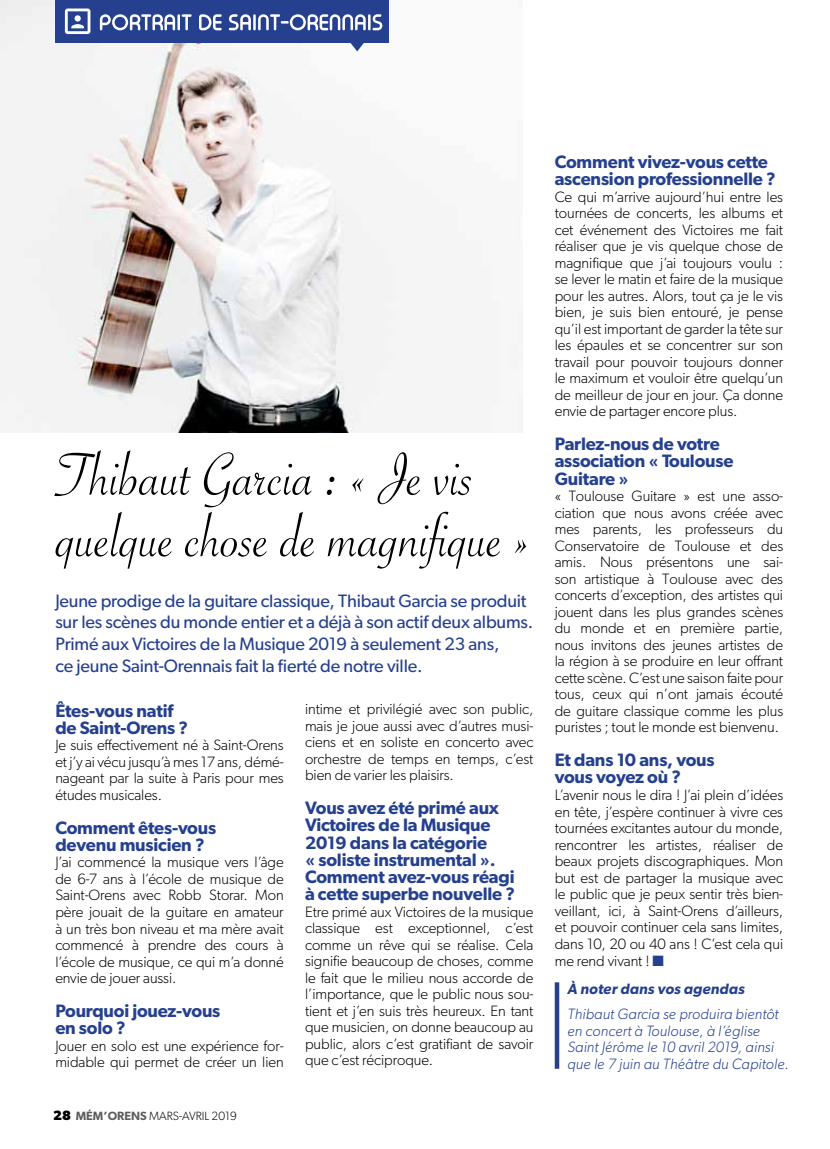
<style>
.page{position:relative;width:830px;height:1149px;background:#fff}
.page>*{position:absolute;margin:0;border:0;box-sizing:border-box;transform-origin:0 0}
.t1{font:64.5px/61.5px "Savoye Let Plain";color:#000}
.t2{font:600 18px/17.2px "Gibson";letter-spacing:-.01em;color:#25408f}
.t3{font:18px/21.6px "Gibson";letter-spacing:-.01em;color:#25408f}
.t4{font:300 15px/16.5px "Gibson";letter-spacing:-.005em;color:#000;text-align:justify}
.t5{font:italic 300 15px/16.5px "Gibson";letter-spacing:.01em;color:#25408f}
.t6{font:italic 600 15px "Gibson";letter-spacing:.01em;color:#25408f}
.t7{font:300 12px "Gibson";color:#000}
.s1{font-weight:700;font-size:13.5px}
.s2{font-weight:600;color:#5d5d60}
.s3{color:#25408f}
</style>
<div class="page">
<img style="left:0;top:0;width:397px;height:433px">
<div style="left:55px;top:0;width:334px;height:43px;background:#25408f"></div>
<svg style="left:100px;top:14px;width:282px;height:37px"></svg>
<svg style="left:65px;top:9px;width:25px;height:25px"></svg>
<div style="left:554px;top:981px;width:5px;height:87px;background:#25408f"></div>
<h1 class="t1" style="left:56px;top:445px;width:476px">Thibaut Garcia : « Je vis quelque chose de magnifique »</h1>
<p class="t3" style="left:55px;top:589px;width:479px">Jeune prodige de la guitare classique, Thibaut Garcia se produit sur les scènes du monde entier et a déjà à son actif deux albums.<br>Primé aux Victoires de la Musique 2019 à seulement 23 ans,<br>ce jeune Saint-Orennais fait la fierté de notre ville.</p>
<p class="t2" style="left:55px;top:701px;width:134px">Êtes-vous natif de Saint-Orens ?</p>
<p class="t4" style="left:55px;top:736px;width:230px">Je suis effectivement né à Saint-Orens et j’y ai vécu jusqu’à mes 17 ans, démé&shy;nageant par la suite à Paris pour mes études musicales.</p>
<p class="t2" style="left:55px;top:818px;width:162px">Comment êtes-vous devenu musicien ?</p>
<p class="t4" style="left:55px;top:853px;width:230px">J’ai commencé la musique vers l’âge de 6-7 ans à l’école de musique de Saint-Orens avec Robb Storar. Mon père jouait de la guitare en amateur à un très bon niveau et ma mère avait commencé à prendre des cours à l’école de musique, ce qui m’a donné envie de jouer aussi.</p>
<p class="t2" style="left:55px;top:1001px;width:166px">Pourquoi jouez-vous en solo ?</p>
<p class="t4" style="left:55px;top:1036px;width:230px">Jouer en solo est une expérience for&shy;midable qui permet de créer un lien</p>
<p class="t7" style="left:53px;top:1107px;width:185px"><span class="s1">28</span> <span class="s2">Mém’Orens</span> mars-avril 2019</p>
<p class="t4" style="left:305px;top:700px;width:230px">intime et privilégié avec son public, mais je joue aussi avec d’autres musi&shy;ciens et en soliste en concerto avec orchestre de temps en temps, c’est bien de varier les plaisirs.</p>
<p class="t2" style="left:305px;top:798px;width:211px">Vous avez été primé aux<br>Victoires de la Musique<br>2019 dans la catégorie<br>« soliste instrumental ».<br>Comment avez-vous réagi à cette superbe nouvelle ?</p>
<p class="t4" style="left:305px;top:902px;width:230px">Etre primé aux Victoires de la musique classique est exceptionnel, c’est comme un rêve qui se réalise. Cela signifie beaucoup de choses, comme le fait que le milieu nous accorde de l’importance, que le public nous sou&shy;tient et j’en suis très heureux. En tant que musicien, on donne beaucoup au public, alors c’est gratifiant de savoir que c’est réciproque.</p>
<p class="t2" style="left:554px;top:153px;width:222px">Comment vivez-vous cette ascension professionnelle ?</p>
<p class="t4" style="left:554px;top:188px;width:230px">Ce qui m’arrive aujourd’hui entre les tournées de concerts, les albums et cet événement des Victoires me fait réaliser que je vis quelque chose de magnifique que j’ai toujours voulu : se lever le matin et faire de la musique pour les autres. Alors, tout ça je le vis bien, je suis bien entouré, je pense qu’il est important de garder la tête sur les épaules et se concentrer sur son travail pour pouvoir toujours donner le maximum et vouloir être quelqu’un de meilleur de jour en jour. Ça donne envie de partager encore plus.</p>
<p class="t2" style="left:554px;top:435px;width:180px">Parlez-nous de votre association « Toulouse<br>Guitare »</p>
<p class="t4" style="left:554px;top:487px;width:230px">« Toulouse Guitare » est une asso&shy;ciation que nous avons créée avec mes parents, les professeurs du Conservatoire de Toulouse et des amis. Nous présentons une sai&shy;son artistique à Toulouse avec des concerts d’exception, des artistes qui jouent dans les plus grandes scènes du monde et en première partie, nous invitons des jeunes artistes de la région à se produire en leur offrant cette scène. C’est une saison faite pour tous, ceux qui n’ont jamais écouté de guitare classique comme les plus puristes ; tout le monde est bienvenu.</p>
<p class="t2" style="left:554px;top:750px;width:161px">Et dans 10 ans, vous vous voyez où ?</p>
<p class="t4" style="left:554px;top:786px;width:230px">L’avenir nous le dira ! J’ai plein d’idées en tête, j’espère continuer à vivre ces tournées excitantes autour du monde, rencontrer les artistes, réaliser de beaux projets discographiques. Mon but est de partager la musique avec le public que je peux sentir très bien&shy;veillant, ici, à Saint-Orens d’ailleurs, et pouvoir continuer cela sans limites, dans 10, 20 ou 40 ans ! C’est cela qui me rend vivant ! <span class="s3">■</span></p>
<p class="t6" style="left:567px;top:979px;width:179px">À noter dans vos agendas</p>
<p class="t5" style="left:567px;top:1005px;width:223px">Thibaut Garcia se produira bientôt en concert à Toulouse, à l’église Saint Jérôme le 10 avril 2019, ainsi que le 7 juin au Théâtre du Capitole.</p>
</div>
